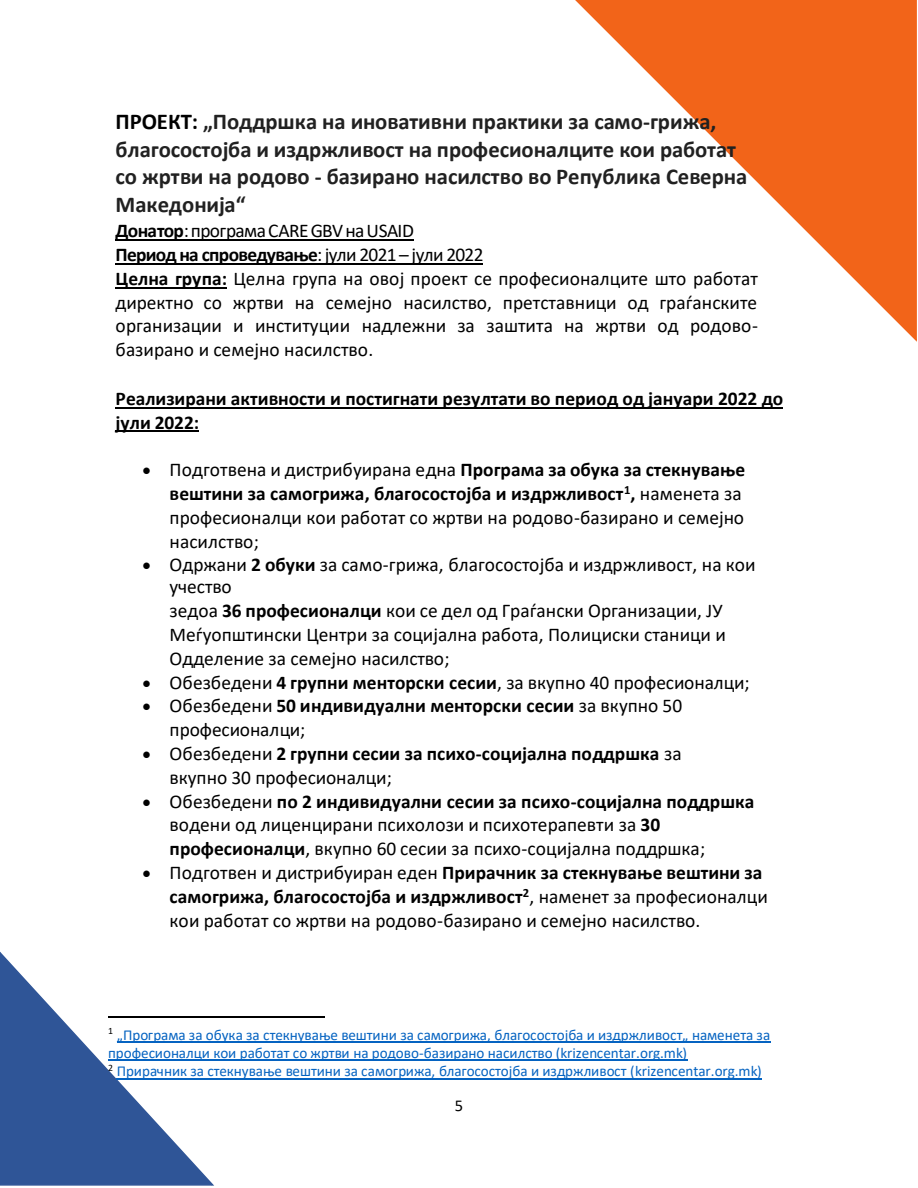
<style>
.page{position:relative;width:918px;height:1188px;background:#fff}
.page>*{position:absolute;margin:0;border:0;box-sizing:border-box;transform-origin:0 0}
.t1{font:700 22.65px/27.5px "Calibri";color:#212121}
.t2{font:19.5px/23.7px "Calibri";color:#000}
.t3{font:700 19.5px/23.9px "Calibri";color:#000}
.t4{font:700 19.5px "Calibri";letter-spacing:-.035em;color:#000}
.t5{font:19.5px "Calibri";letter-spacing:-.025em;color:#000}
.t6{font:16.5px "Calibri";color:#000}
.t7{font:15.15px/18.3px "Calibri";color:#0563c1}
.s1{color:#000}
.s2{font-weight:700}
.s3{font-weight:400}
</style>
<div class="page">
<svg style="left:575px;top:0;width:342px;height:342px"></svg>
<svg style="left:0;top:951px;width:216px;height:235px"></svg>
<hr style="left:116px;top:239px;width:298px;height:2px;background:#000">
<hr style="left:116px;top:263px;width:367px;height:2px;background:#000">
<hr style="left:116px;top:287px;width:111px;height:1px;background:#000">
<hr style="left:116px;top:407px;width:667px;height:1px;background:#000">
<hr style="left:116px;top:431px;width:83px;height:1px;background:#000">
<hr style="left:108px;top:1017px;width:216px;height:1px;background:#000">
<hr style="left:117px;top:1041px;width:653px;height:2px;background:#0563c1">
<hr style="left:108px;top:1060px;width:579px;height:1px;background:#0563c1">
<hr style="left:117px;top:1078px;width:645px;height:1px;background:#0563c1">
<h2 class="t1" style="left:116px;top:110px;width:633px"><span class="s1">ПРОЕКТ:</span> „Поддршка на иновативни практики за само-грижа, благосостојба и издржливост на професионалците кои работат со жртви на родово - базирано насилство во Република Северна Македонија“</h2>
<p class="t5" style="left:116px;top:222px;width:300px"><span class="s2">Донатор</span>:програмаCAREGBVнаUSAID</p>
<p class="t4" style="left:116px;top:246px;width:370px">Период на спроведување<span class="s3">: јули 2021 – јули 2022</span></p>
<p class="t2" style="left:116px;top:268px;width:644px;text-align:justify"><span class="s2">Целна група:</span> Целна група на овој проект се професионалците што работат директно со жртви на семејно насилство, претставници од граѓанските организации и институции надлежни за заштита на жртви од родово&shy;базирано и семејно насилство.</p>
<h3 class="t3" style="left:116px;top:388px;width:669px">Реализирани активности и постигнати резултати во период од јануари 2022 до јули 2022:</h3>
<p class="t2" style="left:170px;top:460px;width:577px;text-indent:-27px">• Подготвена и дистрибуирана една <span class="s2">Програма за обука за стекнување вештини за самогрижа, благосостојба и издржливост</span><sup>1</sup><span class="s2">,</span> наменета за професионалци кои работат со жртви на родово-базирано и семејно насилство;</p>
<p class="t2" style="left:170px;top:555px;width:587px;line-height:22.6px;text-indent:-27px">• Одржани <span class="s2">2 обуки</span> за само-грижа, благосостојба и издржливост, на кои учество</p>
<p class="t2" style="left:170px;top:600px;width:558px">зедоа <span class="s2">36 професионалци</span> кои се дел од Граѓански Организации, ЈУ<br>Меѓуопштински Центри за социјална работа, Полициски станици и<br>Одделение за семејно насилство;</p>
<p class="t2" style="left:143px;top:672px;width:609px">• Обезбедени <span class="s2">4 групни менторски сесии</span>, за вкупно 40 професионалци;</p>
<p class="t2" style="left:170px;top:695px;width:514px;line-height:24.2px;text-indent:-27px">• Обезбедени <span class="s2">50 индивидуални менторски сесии</span> за вкупно 50 професионалци;</p>
<p class="t3" style="left:170px;top:743px;width:514px;text-indent:-27px">• <span class="s3">Обезбедени</span> 2 групни сесии за психо-социјална поддршка <span class="s3">за вкупно 30 професионалци;</span></p>
<p class="t2" style="left:170px;top:791px;width:586px;text-indent:-27px">• Обезбедени <span class="s2">по 2 индивидуални сесии за психо-социјална поддршка </span>водени од лиценцирани психолози и психотерапевти за <span class="s2">30 професионалци</span>, вкупно 60 сесии за психо-социјална поддршка;</p>
<p class="t2" style="left:170px;top:862px;width:600px;text-indent:-27px">• Подготвен и дистрибуиран еден <span class="s2">Прирачник за стекнување вештини за самогрижа, благосостојба и издржливост</span><sup>2</sup>, наменет за професионалци кои работат со жртви на родово-базирано и семејно насилство.</p>
<p class="t7" style="left:108px;top:1027px;width:664px"><sup>1</sup> „Програма за обука за стекнување вештини за самогрижа, благосостојба и издржливост„ наменета за професионалци кои работат со жртви на родово-базирано насилство (krizencentar.org.mk)</p>
<p class="t7" style="left:108px;top:1063px;width:655px"><sup>2</sup> Прирачник за стекнување вештини за самогрижа, благосостојба и издржливост (krizencentar.org.mk)</p>
<p class="t6" style="left:455px;top:1099px;width:10px">5</p>
</div>
